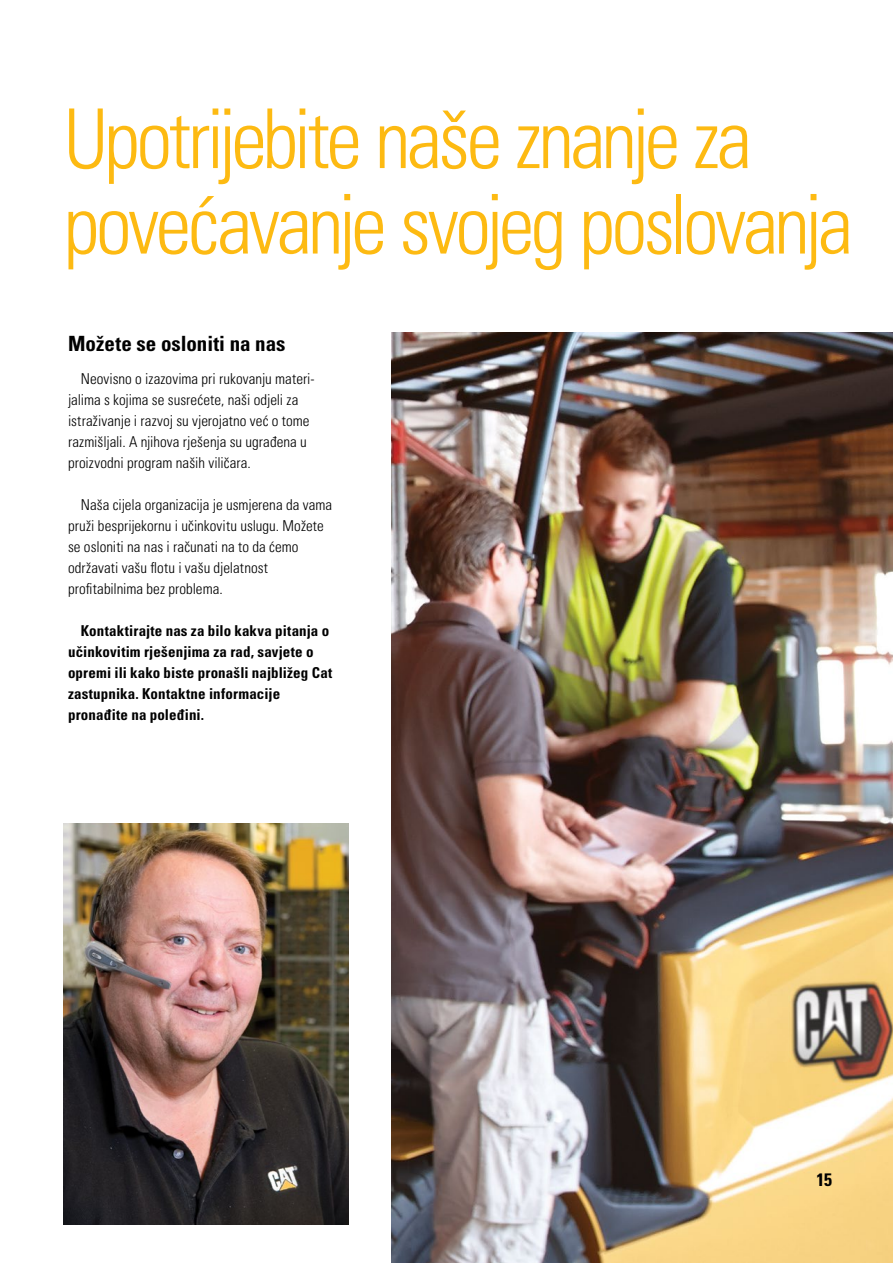
<style>
.page{position:relative;width:893px;height:1263px;background:#fff}
.page>*{position:absolute;margin:0;border:0;box-sizing:border-box;transform-origin:0 0}
.t1{font:82.5px/85.5px "Univers LTCYR 47 Light Cond";letter-spacing:-.045em;color:#fdba12}
.t2{font:21px "Univers LTCYR 67 Bold Cond";letter-spacing:.005em;color:#000}
.t3{font:18px "Univers LTCYR 67 Bold Cond";color:#000}
.t4{font:15px/21px "Univers LTCYR 47 Light Cond";letter-spacing:.005em;color:#000}
.t5{font:15px/21px "Univers LTCYR 67 Bold Cond";letter-spacing:.01em;color:#000}
</style>
<div class="page">
<img style="left:391px;top:333px;width:502px;height:930px">
<img style="left:64px;top:823px;width:285px;height:402px">
<h1 class="t1" style="left:64px;top:92px;width:791px">Upotrijebite naše znanje za povećavanje svojeg poslovanja</h1>
<h2 class="t2" style="left:68px;top:330px;width:219px">Možete se osloniti na nas</h2>
<p class="t4" style="left:68px;top:367px;width:248px;text-indent:13px">Neovisno o izazovima pri rukovanju materi&shy;jalima s kojima se susrećete, naši odjeli za istraživanje i razvoj su vjerojatno već o tome razmišljali. A njihova rješenja su ugrađena u proizvodni program naših viličara.</p>
<p class="t4" style="left:68px;top:493px;width:266px;text-indent:13px">Naša cijela organizacija je usmjerena da vama pruži besprijekornu i učinkovitu uslugu. Možete se osloniti na nas i računati na to da ćemo održavati vašu flotu i vašu djelatnost profitabilnima bez problema.</p>
<p class="t5" style="left:68px;top:620px;width:266px;text-indent:13px">Kontaktirajte nas za bilo kakva pitanja o učinkovitim rješenjima za rad, savjete o opremi ili kako biste pronašli najbližeg Cat zastupnika. Kontaktne informacije pronađite na poleđini.</p>
<p class="t3" style="left:816px;top:1168px;width:17px">15</p>
</div>
